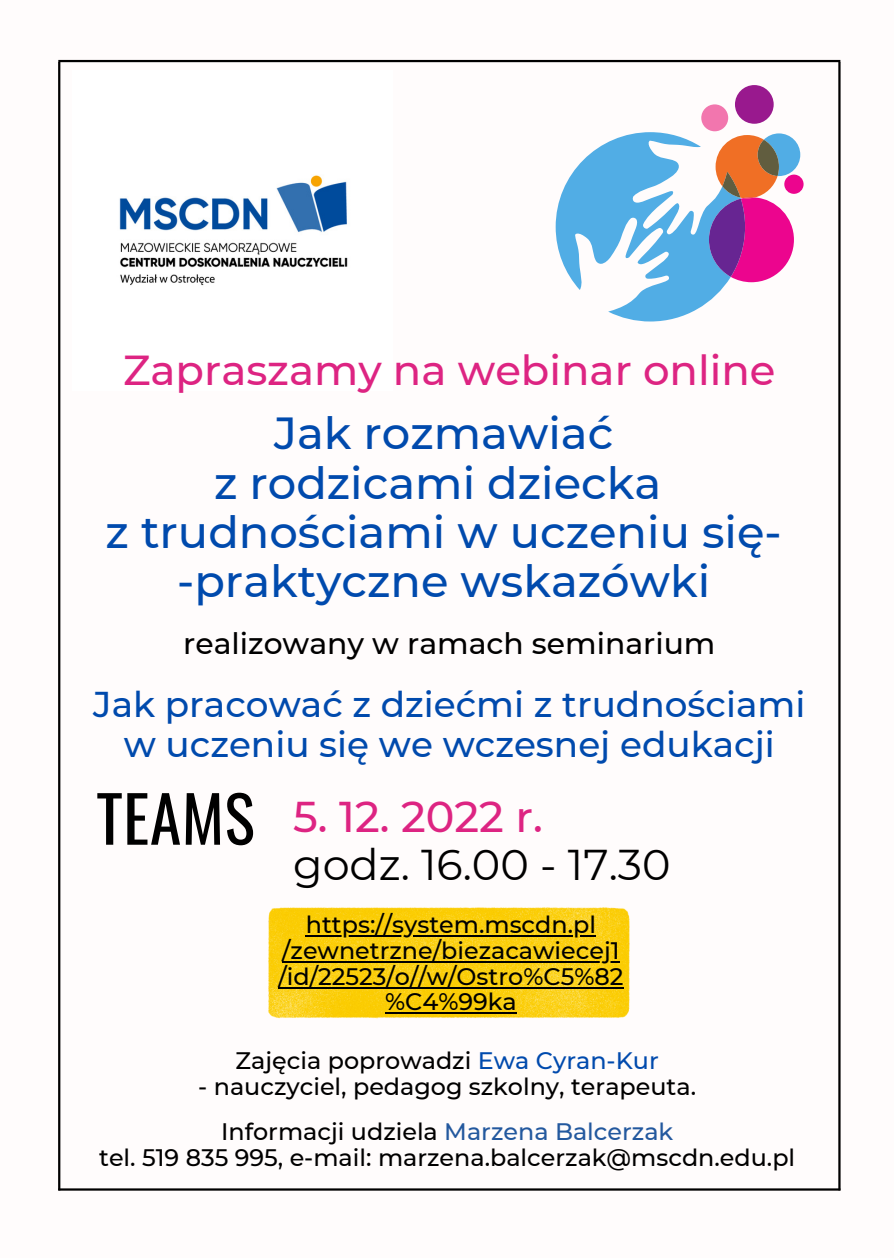
<style>
.page{position:relative;width:894px;height:1258px;background:#fff}
.page>*{position:absolute;margin:0;border:0;box-sizing:border-box;transform-origin:0 0}
.t1{font:500 44.7px/49.5px "Montserrat";color:#004aad;text-align:center}
.t2{font:42.9px/47.4px "Montserrat";color:#000}
.t3{font:500 41.7px "Montserrat";color:#dd2482}
.t4{font:500 35.7px/39.6px "Montserrat";color:#004aad;text-align:center}
.t5{font:500 29.7px "Montserrat";color:#000}
.t6{font:500 23.7px/25.8px "Montserrat";color:#000;text-align:center}
.s1{font-family:"Oswald";font-size:63.6px}
.s2{font-weight:500;color:#dd2482}
.s3{color:#004aad}
.s4{color:#23589e}
</style>
<div class="page">
<hr style="left:58px;top:60px;width:782px;height:2px;background:#000">
<hr style="left:58px;top:62px;width:2px;height:1128px;background:#000">
<hr style="left:838px;top:62px;width:2px;height:1128px;background:#000">
<hr style="left:58px;top:1188px;width:782px;height:2px;background:#000">
<img style="left:119px;top:175px;width:229px;height:111px">
<img style="left:268px;top:908px;width:361px;height:110px">
<div style="left:734px;top:85px;width:39px;height:39px;background:#99198e;border-radius:50%"></div>
<svg style="left:555px;top:132px;width:245px;height:189px"></svg>
<div style="left:784px;top:175px;width:19px;height:19px;background:#ec058e;border-radius:50%"></div>
<div style="left:701px;top:104px;width:27px;height:27px;background:#f276ae;border-radius:50%"></div>
<hr style="left:306px;top:935px;width:290px;height:2px;background:#000">
<hr style="left:282px;top:961px;width:337px;height:2px;background:#000">
<hr style="left:278px;top:986px;width:345px;height:2px;background:#000">
<hr style="left:385px;top:1012px;width:131px;height:2px;background:#000">
<h3 class="t3" style="left:123px;top:344px;width:653px">Zapraszamy na webinar online</h3>
<h1 class="t1" style="left:105px;top:408px;width:677px">Jak rozmawiać<br>z rodzicami dziecka<br>z trudnościami w uczeniu się-</h1>
<h1 class="t1" style="left:177px;top:556px;width:534px">-praktyczne wskazówki</h1>
<p class="t5" style="left:183px;top:625px;width:533px">realizowany w ramach seminarium</p>
<h3 class="t4" style="left:93px;top:685px;width:713px">Jak pracować z dziećmi z trudnościami w uczeniu się we wczesnej edukacji</h3>
<h2 class="t2" style="left:293px;top:793px;width:379px;text-indent:-197px"><span class="s1">TEAMS</span> <span class="s2">5. 12. 2022 r.<br></span>godz. 16.00 - 17.30</h2>
<p class="t6" style="left:278px;top:911px;width:346px">https://system.mscdn.pl /zewnetrzne/biezacawiecej1 /id/22523/o//w/Ostro%C5%82 %C4%99ka</p>
<p class="t6" style="left:235px;top:1048px;width:424px">Zajęcia poprowadzi <span class="s3">Ewa Cyran-Kur</span></p>
<p class="t6" style="left:198px;top:1064px;width:499px;line-height:45px">- nauczyciel, pedagog szkolny, terapeuta.<br>Informacji udziela <span class="s4">Marzena Balcerzak</span></p>
<p class="t6" style="left:99px;top:1144px;width:697px">tel. 519 835 995, e-mail: marzena.balcerzak@mscdn.edu.pl</p>
</div>
